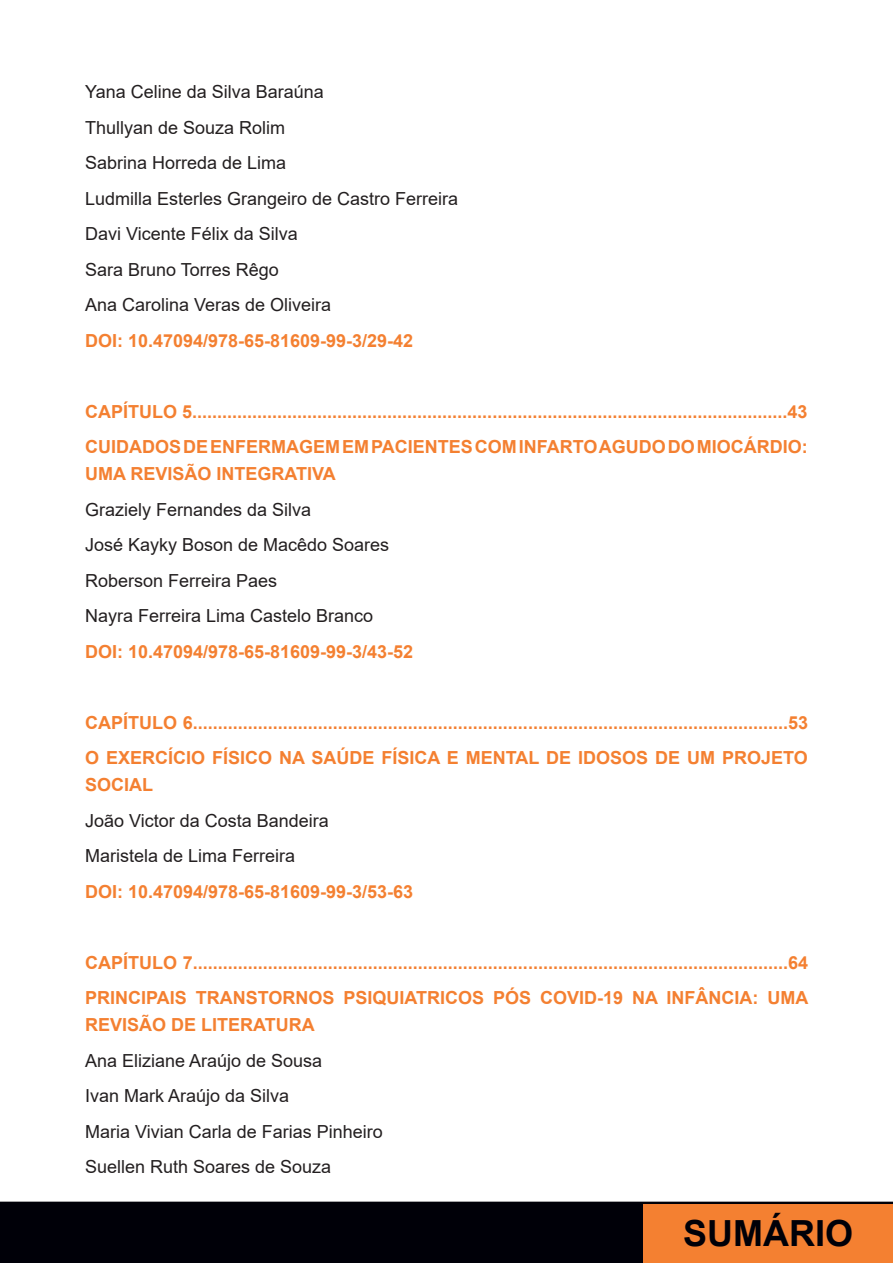
<style>
.page{position:relative;width:893px;height:1263px;background:#fff}
.page>*{position:absolute;margin:0;border:0;box-sizing:border-box;transform-origin:0 0}
.t1{font:700 36px "Arial";color:#000008}
.Heading_1{font:700 18px/27px "Arial";color:#f48031}
.LO-normal{font:18px "Arial";color:#231f20}
.IMAGEM{font:18px "Arial";color:#231f20}
.Heading_1-2{font:18px "Arial";color:#231f20}
</style>
<div class="page">
<div style="left:0;top:1201px;width:893px;height:62px;background:#000008;border:2px solid #000008"></div>
<div style="left:643px;top:1204px;width:250px;height:58px;background:#f48031"></div>
<p class="LO-normal" style="left:85px;top:79px;width:240px">Yana Celine da Silva Baraúna</p>
<p class="LO-normal" style="left:85px;top:115px;width:202px">Thullyan de Souza Rolim</p>
<p class="LO-normal" style="left:85px;top:150px;width:203px">Sabrina Horreda de Lima</p>
<p class="LO-normal" style="left:85px;top:186px;width:375px">Ludmilla Esterles Grangeiro de Castro Ferreira</p>
<p class="LO-normal" style="left:85px;top:221px;width:214px">Davi Vicente Félix da Silva</p>
<p class="LO-normal" style="left:85px;top:257px;width:195px">Sara Bruno Torres Rêgo</p>
<p class="Heading_1-2" style="left:85px;top:292px;width:248px">Ana Carolina Veras de Oliveira</p>
<p class="Heading_1" style="left:85px;top:327px;width:330px">DOI: 10.47094/978-65-81609-99-3/29-42</p>
<p class="Heading_1" style="left:85px;top:398px;width:724px">CAPÍTULO 5.......................................................................................................................43</p>
<p class="Heading_1" style="left:85px;top:434px;width:724px">CUIDADOS DE ENFERMAGEM EM PACIENTES COM INFARTO AGUDO DO MIOCÁRDIO:<br>UMA REVISÃO INTEGRATIVA</p>
<p class="LO-normal" style="left:85px;top:497px;width:228px">Graziely Fernandes da Silva</p>
<p class="LO-normal" style="left:85px;top:532px;width:306px">José Kayky Boson de Macêdo Soares</p>
<p class="LO-normal" style="left:85px;top:568px;width:194px">Roberson Ferreira Paes</p>
<p class="LO-normal" style="left:85px;top:603px;width:290px">Nayra Ferreira Lima Castelo Branco</p>
<p class="Heading_1" style="left:85px;top:638px;width:330px">DOI: 10.47094/978-65-81609-99-3/43-52</p>
<p class="Heading_1" style="left:85px;top:709px;width:725px">CAPÍTULO 6.......................................................................................................................53</p>
<p class="Heading_1" style="left:85px;top:745px;width:724px">O EXERCÍCIO FÍSICO NA SAÚDE FÍSICA E MENTAL DE IDOSOS DE UM PROJETO<br>SOCIAL</p>
<p class="IMAGEM" style="left:85px;top:808px;width:245px">João Victor da Costa Bandeira</p>
<p class="IMAGEM" style="left:85px;top:844px;width:212px">Maristela de Lima Ferreira</p>
<p class="Heading_1" style="left:85px;top:878px;width:330px">DOI: 10.47094/978-65-81609-99-3/53-63</p>
<p class="Heading_1" style="left:85px;top:949px;width:725px">CAPÍTULO 7.......................................................................................................................64</p>
<p class="Heading_1" style="left:85px;top:985px;width:725px">PRINCIPAIS TRANSTORNOS PSIQUIATRICOS PÓS COVID-19 NA INFÂNCIA: UMA<br>REVISÃO DE LITERATURA</p>
<p class="LO-normal" style="left:85px;top:1048px;width:239px">Ana Eliziane Araújo de Sousa</p>
<p class="LO-normal" style="left:85px;top:1084px;width:206px">Ivan Mark Araújo da Silva</p>
<p class="LO-normal" style="left:85px;top:1119px;width:299px">Maria Vivian Carla de Farias Pinheiro</p>
<p class="LO-normal" style="left:85px;top:1155px;width:248px">Suellen Ruth Soares de Souza</p>
<h1 class="t1" style="left:683px;top:1208px;width:171px">SUMÁRIO</h1>
</div>
